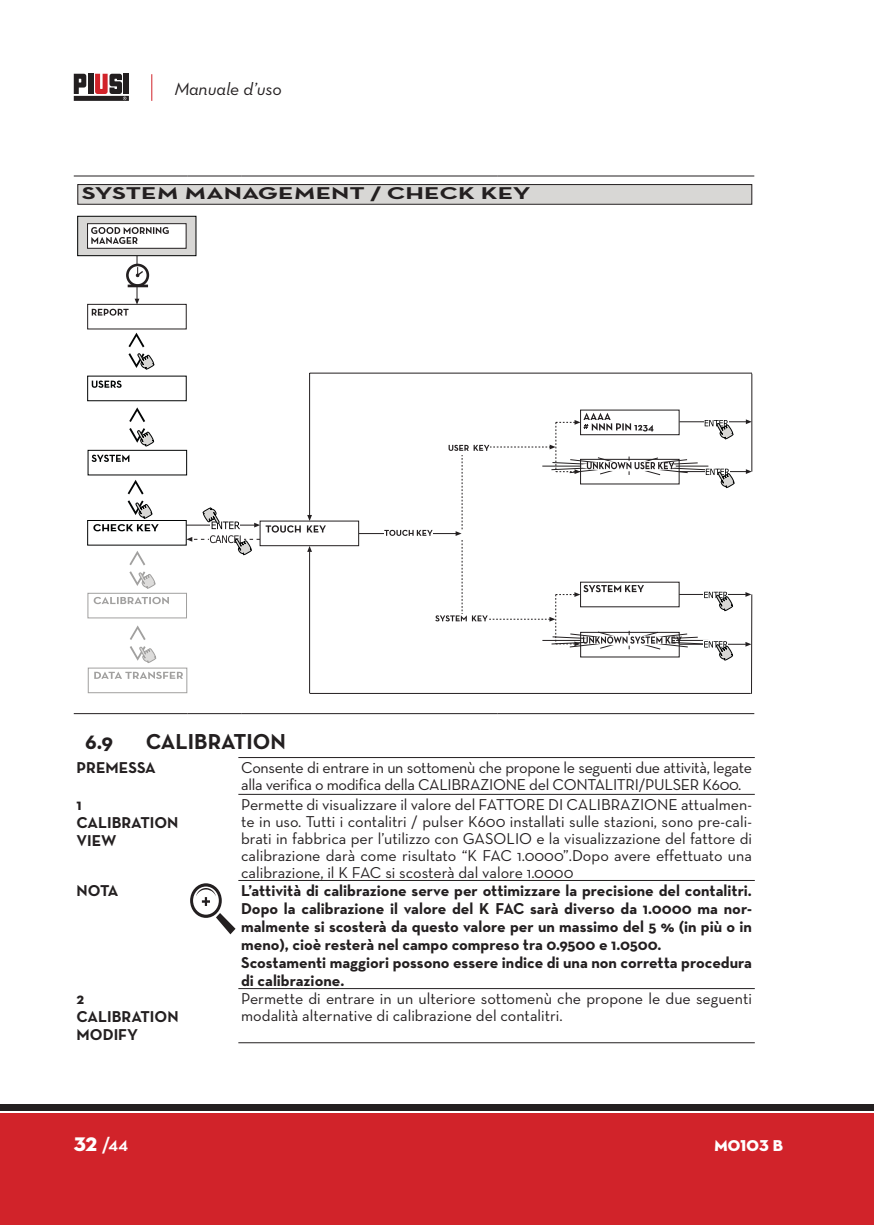
<style>
.page{position:relative;width:874px;height:1225px;background:#fff}
.page>*{position:absolute;margin:0;border:0;box-sizing:border-box;transform-origin:0 0}
.t1{font:700 22px "Neutraface Text";color:#231f20}
.t2{font:700 20px "Neutraface Display";color:#fff}
.t3{font:18px "Neutraface Text Book Italic Alt";color:#231f20}
.t4{font:17.4px "Neutraface Text Bold Alt";color:#231f20;scale:1.5 1}
.t5{font:16px/17px "Neutraface Text";letter-spacing:-.01em;color:#231f20}
.t6{font:700 16px/18px "Neutraface Text";color:#231f20}
.t7{font:16px "Neutraface Display Titling";letter-spacing:.01em;color:#fff}
.s1{font-family:"Neutraface Display Titling";font-weight:400}
</style>
<div class="page">
<div style="left:0;top:1113px;width:873px;height:112px;background:#d1232a"></div>
<div style="left:0;top:1104px;width:873px;height:6px;background:#231f20"></div>
<div style="left:88px;top:74px;width:5px;height:20px;background:#231f20"></div>
<div style="left:124px;top:74px;width:5px;height:20px;background:#231f20"></div>
<svg style="left:74px;top:74px;width:12px;height:20px"></svg>
<div style="left:74px;top:96px;width:55px;height:5px;background:#231f20"></div>
<svg style="left:95px;top:74px;width:31px;height:26px"></svg>
<svg style="left:151px;top:74px;width:1px;height:27px"></svg>
<hr style="left:74px;top:176px;width:113px;height:1px;background:#231f20">
<hr style="left:187px;top:176px;width:54px;height:1px;background:#231f20">
<hr style="left:241px;top:176px;width:256px;height:1px;background:#231f20">
<hr style="left:497px;top:176px;width:257px;height:1px;background:#231f20">
<hr style="left:74px;top:713px;width:113px;height:1px;background:#231f20">
<hr style="left:187px;top:713px;width:54px;height:1px;background:#231f20">
<hr style="left:241px;top:713px;width:256px;height:1px;background:#231f20">
<hr style="left:497px;top:713px;width:257px;height:1px;background:#231f20">
<hr style="left:358px;top:533px;width:98px;height:1px;background:#231f20">
<hr style="left:310px;top:693px;width:440px;height:1px;background:#231f20">
<div style="left:78px;top:185px;width:673px;height:19px;background:#d8d7d5"></div>
<div style="left:260px;top:521px;width:98px;height:25px;border:1px solid #231f20"></div>
<hr style="left:679px;top:421px;width:66px;height:1px;background:#231f20">
<svg style="left:745px;top:419px;width:6px;height:5px"></svg>
<hr style="left:309px;top:373px;width:1px;height:142px;background:#231f20">
<hr style="left:309px;top:373px;width:442px;height:1px;background:#231f20">
<hr style="left:751px;top:374px;width:1px;height:97px;background:#231f20">
<hr style="left:678px;top:471px;width:67px;height:1px;background:#231f20">
<svg style="left:745px;top:469px;width:6px;height:5px"></svg>
<hr style="left:679px;top:644px;width:66px;height:1px;background:#231f20">
<svg style="left:745px;top:642px;width:5px;height:4px"></svg>
<hr style="left:678px;top:594px;width:67px;height:1px;background:#231f20">
<hr style="left:750px;top:594px;width:1px;height:100px;background:#231f20">
<svg style="left:745px;top:592px;width:6px;height:5px"></svg>
<hr style="left:309px;top:551px;width:1px;height:142px;background:#231f20">
<hr style="left:137px;top:251px;width:1px;height:48px;background:#231f20">
<svg style="left:134px;top:299px;width:5px;height:5px"></svg>
<div style="left:78px;top:216px;width:118px;height:40px;background:#d8d7d5"></div>
<div style="left:77px;top:216px;width:119px;height:40px;border:1px solid #020404"></div>
<div style="left:87px;top:224px;width:99px;height:24px;background:#fff"></div>
<div style="left:87px;top:223px;width:99px;height:25px;border:1px solid #231f20"></div>
<svg style="left:91px;top:227px;width:78px;height:17px"></svg>
<div style="left:127px;top:265px;width:21px;height:20px;background:#fff;border-radius:50%"></div>
<div style="left:126px;top:264px;width:23px;height:23px;border:3px solid #231f20;border-radius:50%"></div>
<svg style="left:136px;top:267px;width:8px;height:10px"></svg>
<div style="left:128px;top:285px;width:20px;height:2px;border:1px solid #231f20"></div>
<div style="left:88px;top:450px;width:99px;height:25px;border:1px solid #020404"></div>
<svg style="left:92px;top:380px;width:29px;height:8px"></svg>
<svg style="left:91px;top:455px;width:38px;height:7px"></svg>
<svg style="left:129px;top:407px;width:16px;height:15px"></svg>
<div style="left:87px;top:520px;width:99px;height:25px;border:1px solid #020404"></div>
<div style="left:88px;top:593px;width:98px;height:25px;border:1px solid #a1a09f"></div>
<svg style="left:94px;top:597px;width:75px;height:7px"></svg>
<div style="left:88px;top:668px;width:99px;height:25px;border:1px solid #a1a09f"></div>
<svg style="left:94px;top:671px;width:89px;height:8px"></svg>
<svg style="left:130px;top:625px;width:15px;height:15px"></svg>
<svg style="left:129px;top:551px;width:16px;height:14px"></svg>
<svg style="left:129px;top:571px;width:26px;height:18px"></svg>
<svg style="left:130px;top:646px;width:26px;height:17px"></svg>
<div style="left:87px;top:304px;width:99px;height:25px;border:1px solid #231f20"></div>
<svg style="left:92px;top:309px;width:36px;height:7px"></svg>
<svg style="left:128px;top:333px;width:16px;height:14px"></svg>
<svg style="left:128px;top:353px;width:26px;height:17px"></svg>
<svg style="left:129px;top:428px;width:25px;height:18px"></svg>
<svg style="left:186px;top:507px;width:140px;height:48px"></svg>
<svg style="left:128px;top:480px;width:15px;height:14px"></svg>
<svg style="left:93px;top:500px;width:66px;height:31px"></svg>
<svg style="left:384px;top:413px;width:350px;height:247px"></svg>
<hr style="left:238px;top:757px;width:516px;height:1px;background:#231f20">
<hr style="left:238px;top:794px;width:516px;height:1px;background:#231f20">
<hr style="left:238px;top:880px;width:516px;height:1px;background:#231f20">
<hr style="left:238px;top:988px;width:516px;height:1px;background:#231f20">
<hr style="left:238px;top:1042px;width:516px;height:1px;background:#231f20">
<svg style="left:190px;top:883px;width:45px;height:51px"></svg>
<p class="t3" style="left:174px;top:77px;width:108px">Manuale d’uso</p>
<p class="t4" style="left:82px;top:182px;width:300px">SYSTEM MANAGEMENT / CHECK KEY</p>
<h1 class="t1" style="left:85px;top:727px;width:30px">6.9</h1>
<h1 class="t1" style="left:146px;top:727px;width:142px">CALIBRATION</h1>
<p class="t6" style="left:77px;top:758px;width:81px">PREMESSA</p>
<p class="t5" style="left:241px;top:758px;width:512px">Consente di entrare in un sottomenù che propone le seguenti due attività, legate alla verifica o modifica della CALIBRAZIONE del CONTALITRI/PULSER K600.</p>
<p class="t6" style="left:77px;top:795px;width:103px">1<br>CALIBRATION<br>VIEW</p>
<p class="t5" style="left:241px;top:795px;width:512px;text-align:justify">Permette di visualizzare il valore del FATTORE DI CALIBRAZIONE attualmen&shy;te in uso. Tutti i contalitri / pulser K600 installati sulle stazioni, sono pre-cali&shy;brati in fabbrica per l’utilizzo con GASOLIO e la visualizzazione del fattore di calibrazione darà come risultato “K FAC 1.0000”.Dopo avere effettuato una calibrazione, il K FAC si scosterà dal valore 1.0000</p>
<p class="t6" style="left:77px;top:881px;width:43px">NOTA</p>
<p class="t6" style="left:241px;top:881px;width:512px">L’attività di calibrazione serve per ottimizzare la precisione del contalitri.<br>Dopo la calibrazione il valore del K FAC sarà diverso da 1.0000 ma nor&shy;malmente si scosterà da questo valore per un massimo del 5 % (in più o in meno), cioè resterà nel campo compreso tra 0.9500 e 1.0500.<br>Scostamenti maggiori possono essere indice di una non corretta procedura di calibrazione.</p>
<p class="t6" style="left:77px;top:989px;width:103px">2<br>CALIBRATION<br>MODIFY</p>
<p class="t5" style="left:241px;top:989px;width:512px">Permette di entrare in un ulteriore sottomenù che propone le due seguenti modalità alternative di calibrazione del contalitri.</p>
<p class="t2" style="left:74px;top:1133px;width:56px"><span class="s1">32</span> /44</p>
<p class="t7" style="left:714px;top:1135px;width:70px">M0103 B</p>
</div>
